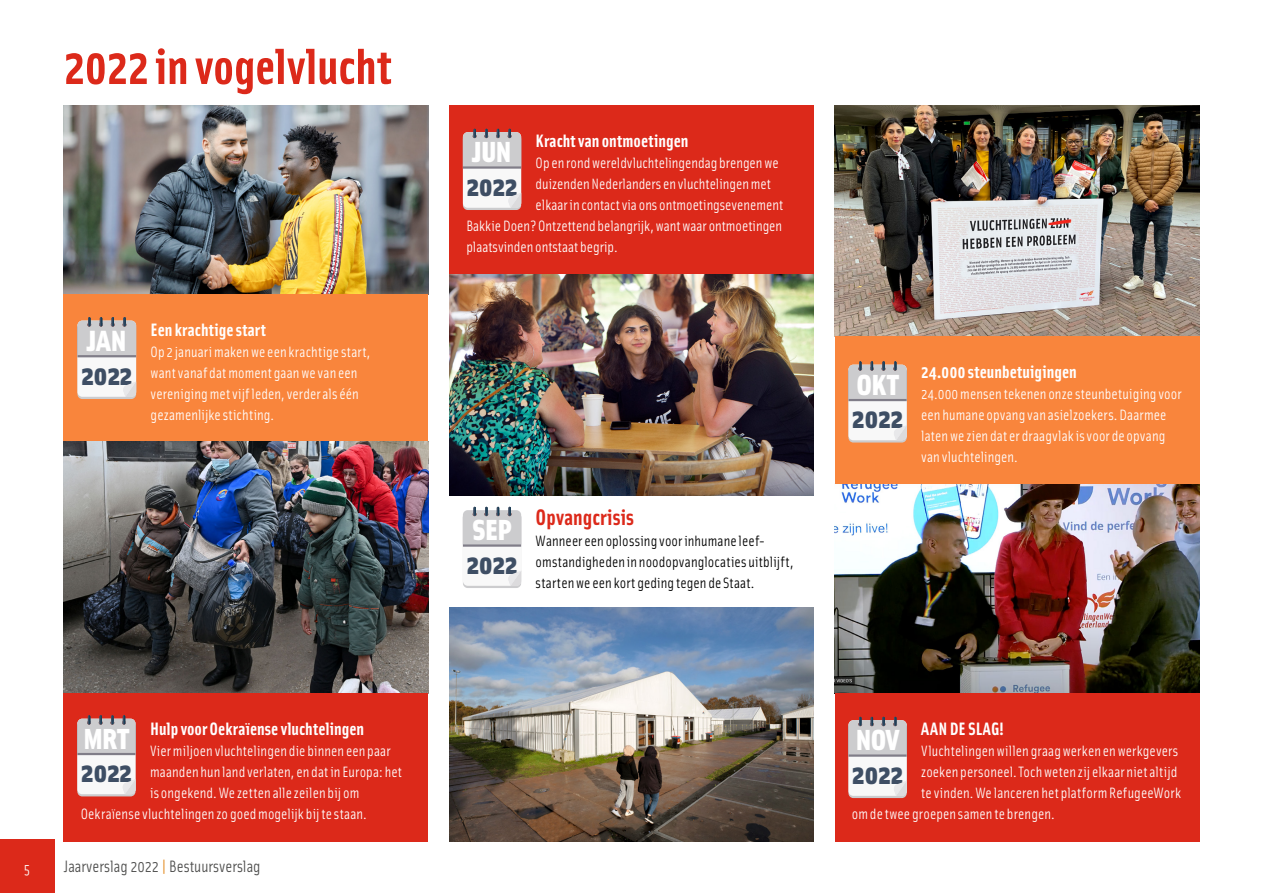
<style>
.page{position:relative;width:1263px;height:893px;background:#fff}
.page>*{position:absolute;margin:0;border:0;box-sizing:border-box;transform-origin:0 0}
.t1{font:700 51px "Solex OT";letter-spacing:-.005em;color:#dc291a}
.t2{font:900 29.4px "Solex OT";color:#fff}
.t3{font:900 29.1px "Solex OT";letter-spacing:-.02em;color:#fff}
.t4{font:900 27.75px "Solex OT";color:#3e4e64}
.t5{font:900 27.45px "Solex OT";color:#3e4e64}
.t6{font:700 22.5px "Solex OT";color:#dc291a}
.t7{font:700 18px "Solex OT";letter-spacing:.005em;color:#fff}
.t8{font:16.5px "Solex OT";color:#4d4d4c}
.t9{font:15px/21px "Solex OT";letter-spacing:.005em;color:#fff}
.t10{font:15px/21px "Solex OT";letter-spacing:.01em;color:#000}
.s1{color:#e2881c}
</style>
<div class="page">
<img style="left:449px;top:273px;width:365px;height:222px">
<img style="left:835px;top:105px;width:364px;height:231px">
<img style="left:449px;top:608px;width:365px;height:234px">
<img style="left:835px;top:483px;width:364px;height:210px">
<img style="left:64px;top:105px;width:364px;height:189px">
<div style="left:64px;top:294px;width:364px;height:147px;background:#f9853c"></div>
<img style="left:64px;top:441px;width:364px;height:252px">
<div style="left:64px;top:693px;width:364px;height:149px;background:#dc291a"></div>
<div style="left:449px;top:105px;width:365px;height:168px;background:#dc291a"></div>
<div style="left:835px;top:336px;width:364px;height:147px;background:#f9853c"></div>
<div style="left:835px;top:693px;width:364px;height:149px;background:#dc291a"></div>
<div style="left:0;top:839px;width:54px;height:54px;background:#dc291a"></div>
<div style="left:77px;top:323px;width:59px;height:76px;background:#ccccce;border-radius:5px"></div>
<div style="left:77px;top:321px;width:59px;height:76px;background:#f8f8f8;border-radius:5px"></div>
<svg style="left:123px;top:382px;width:13px;height:15px"></svg>
<svg style="left:77px;top:317px;width:59px;height:40px;background:#c4bcba"></svg>
<div style="left:77px;top:721px;width:58px;height:75px;background:#d5d5d7;border-radius:5px"></div>
<div style="left:77px;top:719px;width:58px;height:75px;background:#f8f8f8;border-radius:5px"></div>
<svg style="left:123px;top:779px;width:12px;height:15px"></svg>
<svg style="left:77px;top:715px;width:58px;height:40px;background:#c1b4b6"></svg>
<div style="left:463px;top:134px;width:58px;height:76px;background:#ccccce;border-radius:5px"></div>
<div style="left:463px;top:132px;width:58px;height:76px;background:#f8f8f8;border-radius:5px"></div>
<svg style="left:508px;top:193px;width:13px;height:15px"></svg>
<svg style="left:463px;top:129px;width:58px;height:40px;background:#c2b7b9"></svg>
<div style="left:463px;top:512px;width:58px;height:76px;background:#ccccce;border-radius:5px"></div>
<div style="left:463px;top:510px;width:58px;height:76px;background:#f8f8f8;border-radius:5px"></div>
<svg style="left:508px;top:571px;width:13px;height:15px"></svg>
<svg style="left:463px;top:507px;width:58px;height:40px;background:#c4c5c8"></svg>
<svg style="left:848px;top:367px;width:59px;height:76px"></svg>
<div style="left:848px;top:365px;width:59px;height:75px;background:#f8f8f8;border-radius:5px"></div>
<svg style="left:894px;top:425px;width:13px;height:15px"></svg>
<svg style="left:848px;top:361px;width:59px;height:40px;background:#c4bbb9"></svg>
<div style="left:848px;top:722px;width:59px;height:76px;background:#ccccce;border-radius:5px"></div>
<div style="left:848px;top:720px;width:59px;height:76px;background:#f8f8f8;border-radius:5px"></div>
<svg style="left:894px;top:781px;width:13px;height:15px"></svg>
<svg style="left:848px;top:717px;width:59px;height:40px;background:#c2b6b8"></svg>
<h1 class="t1" style="left:64px;top:33px;width:329px">2022 in vogelvlucht</h1>
<h2 class="t2" style="left:87px;top:320px;width:41px">JAN</h2>
<h3 class="t4" style="left:81px;top:356px;width:52px">2022</h3>
<p class="t7" style="left:151px;top:318px;width:117px">Een krachtige start</p>
<p class="t9" style="left:151px;top:341px;width:221px">Op 2 januari maken we een krachtige start, want vanaf dat moment gaan we van een vereniging met vijf leden, verder als één gezamenlijke stichting.</p>
<p class="t9" style="left:24px;top:858px;width:8px">5</p>
<p class="t7" style="left:150px;top:717px;width:216px">Hulp voor Oekraïense vluchtelingen</p>
<p class="t9" style="left:150px;top:740px;width:242px">Vier miljoen vluchtelingen die binnen een paar</p>
<p class="t9" style="left:150px;top:761px;width:254px">maanden hun land verlaten, en dat in Europa: het</p>
<p class="t9" style="left:150px;top:782px;width:211px">is ongekend. We zetten alle zeilen bij om</p>
<p class="t9" style="left:81px;top:803px;width:288px">Oekraïense vluchtelingen zo goed mogelijk bij te staan.</p>
<h3 class="t3" style="left:84px;top:718px;width:47px">MRT</h3>
<h3 class="t5" style="left:81px;top:754px;width:52px">2022</h3>
<p class="t8" style="left:64px;top:856px;width:198px">Jaarverslag 2022 <span class="s1">|</span> Bestuursverslag</p>
<p class="t7" style="left:536px;top:129px;width:154px">Kracht van ontmoetingen</p>
<p class="t9" style="left:536px;top:152px;width:245px">Op en rond wereldvluchtelingendag brengen we</p>
<p class="t9" style="left:536px;top:173px;width:237px">duizenden Nederlanders en vluchtelingen met</p>
<p class="t9" style="left:536px;top:194px;width:249px">elkaar in contact via ons ontmoetingsevenement</p>
<p class="t9" style="left:466px;top:215px;width:317px">Bakkie Doen? Ontzettend belangrijk, want waar ontmoetingen</p>
<p class="t9" style="left:466px;top:236px;width:153px">plaatsvinden ontstaat begrip.</p>
<h3 class="t3" style="left:472px;top:132px;width:41px">JUN</h3>
<h3 class="t5" style="left:467px;top:167px;width:52px">2022</h3>
<h3 class="t3" style="left:472px;top:510px;width:41px">SEP</h3>
<h3 class="t5" style="left:467px;top:545px;width:52px">2022</h3>
<h3 class="t6" style="left:536px;top:503px;width:100px">Opvangcrisis</h3>
<p class="t10" style="left:536px;top:530px;width:259px">Wanneer een oplossing voor inhumane leef&shy;omstandigheden in noodopvanglocaties uitblijft, starten we een kort geding tegen de Staat.</p>
<h3 class="t3" style="left:856px;top:364px;width:44px">OKT</h3>
<h3 class="t5" style="left:852px;top:400px;width:52px">2022</h3>
<p class="t7" style="left:921px;top:360px;width:157px">24.000 steunbetuigingen</p>
<p class="t9" style="left:921px;top:383px;width:262px">24.000 mensen tekenen onze steunbetuiging voor een humane opvang van asielzoekers. Daarmee laten we zien dat er draagvlak is voor de opvang van vluchtelingen.</p>
<p class="t7" style="left:921px;top:717px;width:85px">AAN DE SLAG!</p>
<p class="t9" style="left:921px;top:740px;width:259px">Vluchtelingen willen graag werken en werkgevers</p>
<p class="t9" style="left:921px;top:761px;width:258px">zoeken personeel. Toch weten zij elkaar niet altijd</p>
<p class="t9" style="left:921px;top:782px;width:261px">te vinden. We lanceren het platform RefugeeWork</p>
<p class="t9" style="left:852px;top:803px;width:204px">om de twee groepen samen te brengen.</p>
<h3 class="t3" style="left:856px;top:720px;width:45px">NOV</h3>
<h3 class="t5" style="left:852px;top:755px;width:52px">2022</h3>
</div>
